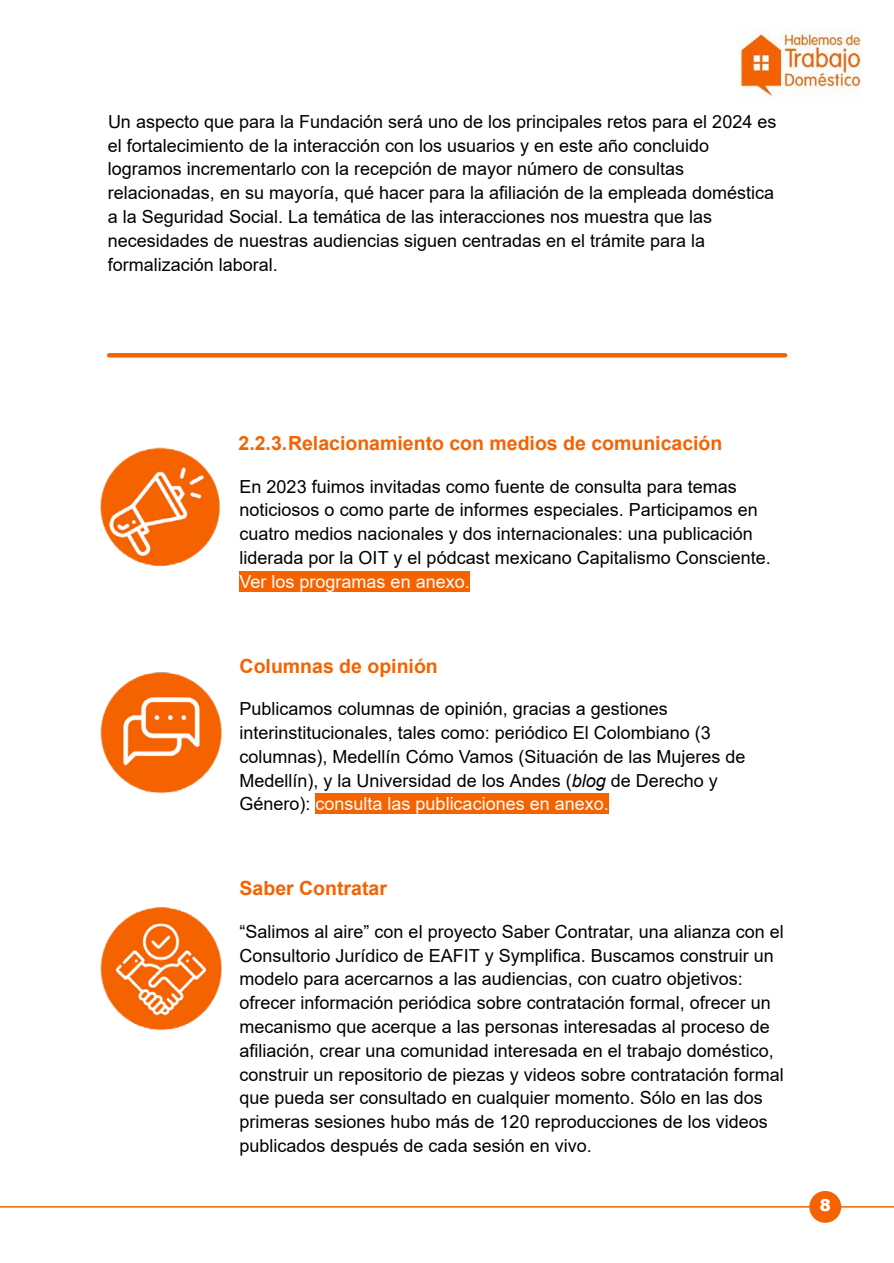
<style>
.page{position:relative;width:894px;height:1263px;background:#fff}
.page>*{position:absolute;margin:0;border:0;box-sizing:border-box;transform-origin:0 0}
.t1{font:700 19.5px "Arial";color:#f46300}
.t2{font:18px/23.9px "Arial";color:#000}
.t3{font:18px "Arial";color:#fff}
.t4{font:900 16.5px "Arial";color:#fff}
.s1{font-style:italic}
.s2{color:#fff}
</style>
<div class="page">
<img style="left:738px;top:27px;width:124px;height:70px">
<div style="left:240px;top:571px;width:230px;height:21px;background:#f46300"></div>
<div style="left:316px;top:794px;width:293px;height:20px;background:#f46300"></div>
<img style="left:100px;top:447px;width:120px;height:119px">
<img style="left:100px;top:672px;width:122px;height:122px">
<img style="left:100px;top:907px;width:122px;height:124px">
<div style="left:109px;top:353px;width:676px;height:5px;background:#f46300"></div>
<hr style="left:0;top:1206px;width:894px;height:2px;background:#f46300">
<div style="left:809px;top:1191px;width:32px;height:32px;background:#f46300;border-radius:50%"></div>
<p class="t2" style="left:108px;top:109px;width:670px">Un aspecto que para la Fundación será uno de los principales retos para el 2024 es el fortalecimiento de la interacción con los usuarios y en este año concluido logramos incrementarlo con la recepción de mayor número de consultas relacionadas, en su mayoría, qué hacer para la afiliación de la empleada doméstica a la Seguridad Social. La temática de las interacciones nos muestra que las necesidades de nuestras audiencias siguen centradas en el trámite para la formalización laboral.</p>
<p class="t1" style="left:238px;top:429px;width:485px">2.2.3.Relacionamiento con medios de comunicación</p>
<p class="t2" style="left:240px;top:474px;width:533px">En 2023 fuimos invitadas como fuente de consulta para temas noticiosos o como parte de informes especiales. Participamos en cuatro medios nacionales y dos internacionales: una publicación liderada por la OIT y el pódcast mexicano Capitalismo Consciente.</p>
<p class="t3" style="left:240px;top:569px;width:232px">Ver los programas en anexo.</p>
<p class="t1" style="left:240px;top:652px;width:200px">Columnas de opinión</p>
<p class="t2" style="left:240px;top:697px;width:507px">Publicamos columnas de opinión, gracias a gestiones interinstitucionales, tales como: periódico El Colombiano (3 columnas), Medellín Cómo Vamos (Situación de las Mujeres de Medellín), y la Universidad de los Andes (<span class="s1">blog</span> de Derecho y Género): <span class="s2">consulta las publicaciones en anexo.</span></p>
<p class="t1" style="left:240px;top:875px;width:149px">Saber Contratar</p>
<p class="t2" style="left:240px;top:919px;width:546px">“Salimos al aire” con el proyecto Saber Contratar, una alianza con el Consultorio Jurídico de EAFIT y Symplifica. Buscamos construir un modelo para acercarnos a las audiencias, con cuatro objetivos: ofrecer información periódica sobre contratación formal, ofrecer un mecanismo que acerque a las personas interesadas al proceso de afiliación, crear una comunidad interesada en el trabajo doméstico, construir un repositorio de piezas y videos sobre contratación formal que pueda ser consultado en cualquier momento. Sólo en las dos primeras sesiones hubo más de 120 reproducciones de los videos publicados después de cada sesión en vivo.</p>
<p class="t4" style="left:820px;top:1194px;width:13px">8</p>
</div>
